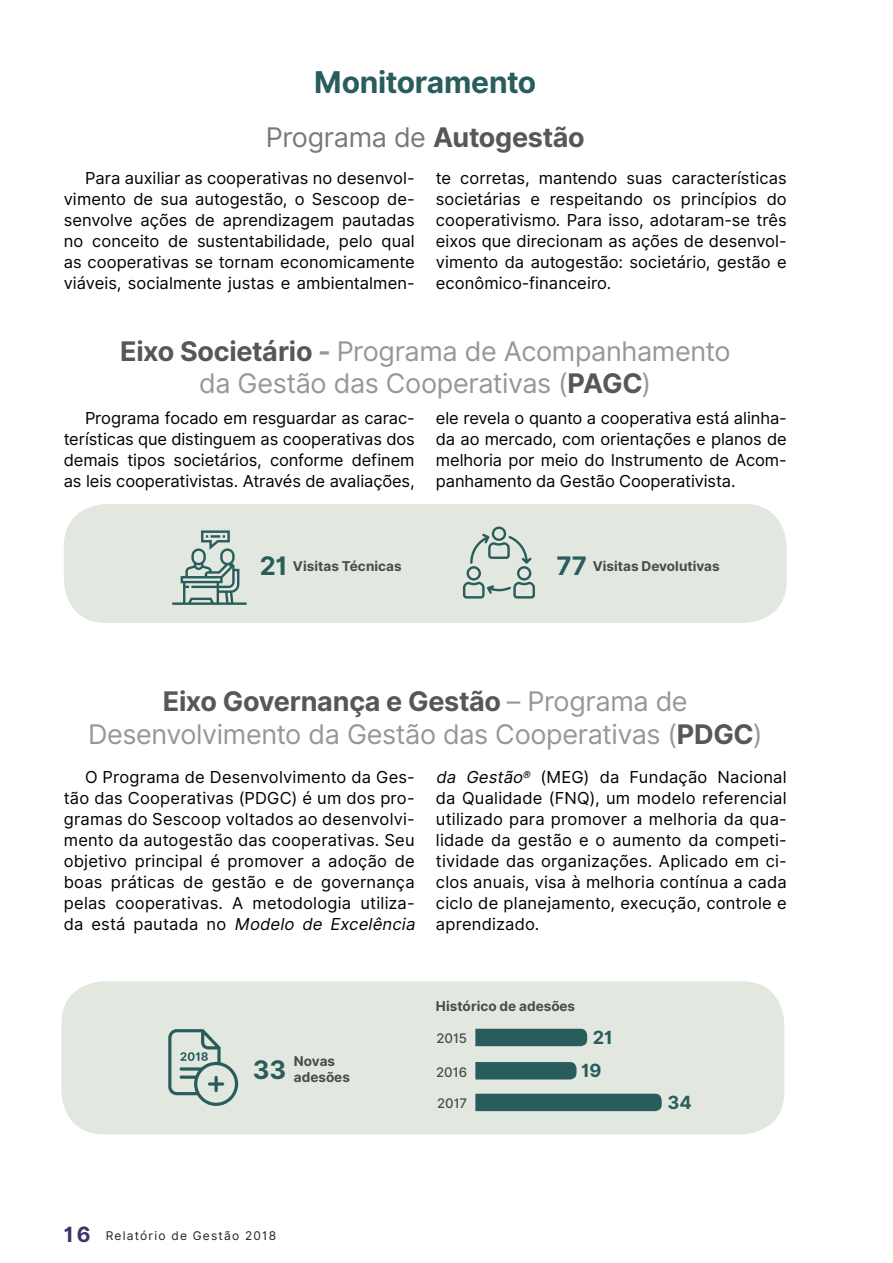
<style>
.page{position:relative;width:893px;height:1263px;background:#fff}
.page>*{position:absolute;margin:0;border:0;box-sizing:border-box;transform-origin:0 0}
.t1{font:700 30px "Inter";letter-spacing:-.01em;color:#295d5c}
.t2{font:27px/32.4px "Inter";letter-spacing:-.015em;color:#979796;text-align:center}
.t3{font:27px "Inter";letter-spacing:-.015em;color:#797979}
.t4{font:700 25.5px "Inter";color:#295d5c}
.t5{font:700 21px "Inter";color:#373667}
.t6{font:700 18.15px/33.3px "Inter";color:#295d5c}
.t7{font:16.5px/21px "Inter";letter-spacing:.005em;color:#000;text-align:justify}
.t8{font:700 13.5px/16.2px "Inter";color:#4a4a49}
.t9{font:500 13.2px "Inter";letter-spacing:-.005em;color:#4a4a49}
.t10{font:12px "Inter";letter-spacing:.1em;color:#212121}
.s1{font-weight:700;color:#575756}
.s2{font-weight:700}
.s3{font-size:25.5px;color:#295d5c}
.s4{font-style:italic}
</style>
<div class="page">
<div style="left:61px;top:981px;width:723px;height:153px;background:#e2e7df;border-radius:43px"></div>
<div style="left:64px;top:504px;width:723px;height:119px;background:#e2e7df;border-radius:43px"></div>
<div style="left:475px;top:1029px;width:112px;height:17px;background:#295d5c"></div>
<svg style="left:475px;top:1062px;width:101px;height:17px;background:#2b5e5d"></svg>
<div style="left:475px;top:1094px;width:187px;height:17px;background:#295d5c"></div>
<svg style="left:168px;top:1029px;width:70px;height:77px"></svg>
<svg style="left:463px;top:526px;width:72px;height:72px"></svg>
<svg style="left:172px;top:530px;width:75px;height:75px"></svg>
<h1 class="t1" style="left:314px;top:60px;width:224px">Monitoramento</h1>
<h2 class="t3" style="left:266px;top:117px;width:320px">Programa de <span class="s1">Autogestão</span></h2>
<p class="t7" style="left:64px;top:167px;width:352px;text-indent:21px">Para auxiliar as cooperativas no desenvol&shy;vimento de sua autogestão, o Sescoop de&shy;senvolve ações de aprendizagem pautadas no conceito de sustentabilidade, pelo qual as cooperativas se tornam economicamente viáveis, socialmente justas e ambientalmen-</p>
<p class="t7" style="left:436px;top:167px;width:352px">te corretas, mantendo suas características societárias e respeitando os princípios do cooperativismo. Para isso, adotaram-se três eixos que direcionam as ações de desenvol&shy;vimento da autogestão: societário, gestão e econômico-financeiro.</p>
<h2 class="t2" style="left:120px;top:335px;width:612px"><span class="s1">Eixo Societário</span> <span class="s2">-</span> Programa de Acompanhamento da Gestão das Cooperativas (<span class="s1">PAGC</span>)</h2>
<p class="t7" style="left:64px;top:407px;width:352px;text-indent:21px">Programa focado em resguardar as carac&shy;terísticas que distinguem as cooperativas dos demais tipos societários, conforme definem as leis cooperativistas. Através de avaliações,</p>
<p class="t7" style="left:436px;top:407px;width:352px">ele revela o quanto a cooperativa está alinha&shy;da ao mercado, com orientações e planos de melhoria por meio do I nstrumento de Acom&shy;panhamento da Gestão Cooperativista.</p>
<p class="t8" style="left:260px;top:558px;width:143px"><span class="s3">21</span> Visitas Técnicas</p>
<p class="t8" style="left:557px;top:558px;width:165px"><span class="s3">77</span> Visitas Devolutivas</p>
<h2 class="t2" style="left:88px;top:686px;width:676px"><span class="s1">Eixo Governança e Gestão</span> – Programa de<br>Desenvolvimento da Gestão das Cooperativas (<span class="s1">PDGC</span>)</h2>
<p class="t7" style="left:64px;top:767px;width:357px;text-align:left;text-indent:21px">O Programa de Desenvolvimento da Ges&shy;tão das Cooperativas (PDGC) é um dos pro&shy;gramas do Sescoop voltados ao desenvolvi&shy;mento da autogestão das cooperativas. Seu objetivo principal é promover a adoção de boas práticas de gestão e de governança pelas cooperativas. A metodologia utiliza&shy;d a e s t á p a u t a d a n o <span class="s4">Modelo de Excelência</span></p>
<p class="t7" style="left:436px;top:767px;width:352px"><span class="s4">da Gestão</span><sup>®</sup> (MEG) da Fundação Nacional da Qualidade (FNQ), um modelo referencial utilizado para promover a melhoria da qua&shy;lidade da gestão e o aumento da competi&shy;tividade das organizações. Aplicado em ci&shy;clos anuais, visa à melhoria contínua a cada ciclo de planejamento, execução, controle e aprendizado.</p>
<h3 class="t4" style="left:253px;top:1051px;width:35px">33</h3>
<p class="t8" style="left:294px;top:1053px;width:58px">Novas adesões</p>
<p class="t5" style="left:64px;top:1219px;width:28px">16</p>
<p class="t10" style="left:106px;top:1227px;width:172px">Relatório de Gestão 2018</p>
<p class="t8" style="left:436px;top:999px;width:141px">Histórico de adesões</p>
<p class="t9" style="left:437px;top:1028px;width:32px">2015</p>
<p class="t9" style="left:436px;top:1062px;width:32px">2016</p>
<p class="t9" style="left:437px;top:1094px;width:31px">2017</p>
<p class="t6" style="left:581px;top:1021px;width:33px;text-indent:12px">21<br>19</p>
<p class="t6" style="left:667px;top:1086px;width:26px">34</p>
</div>
